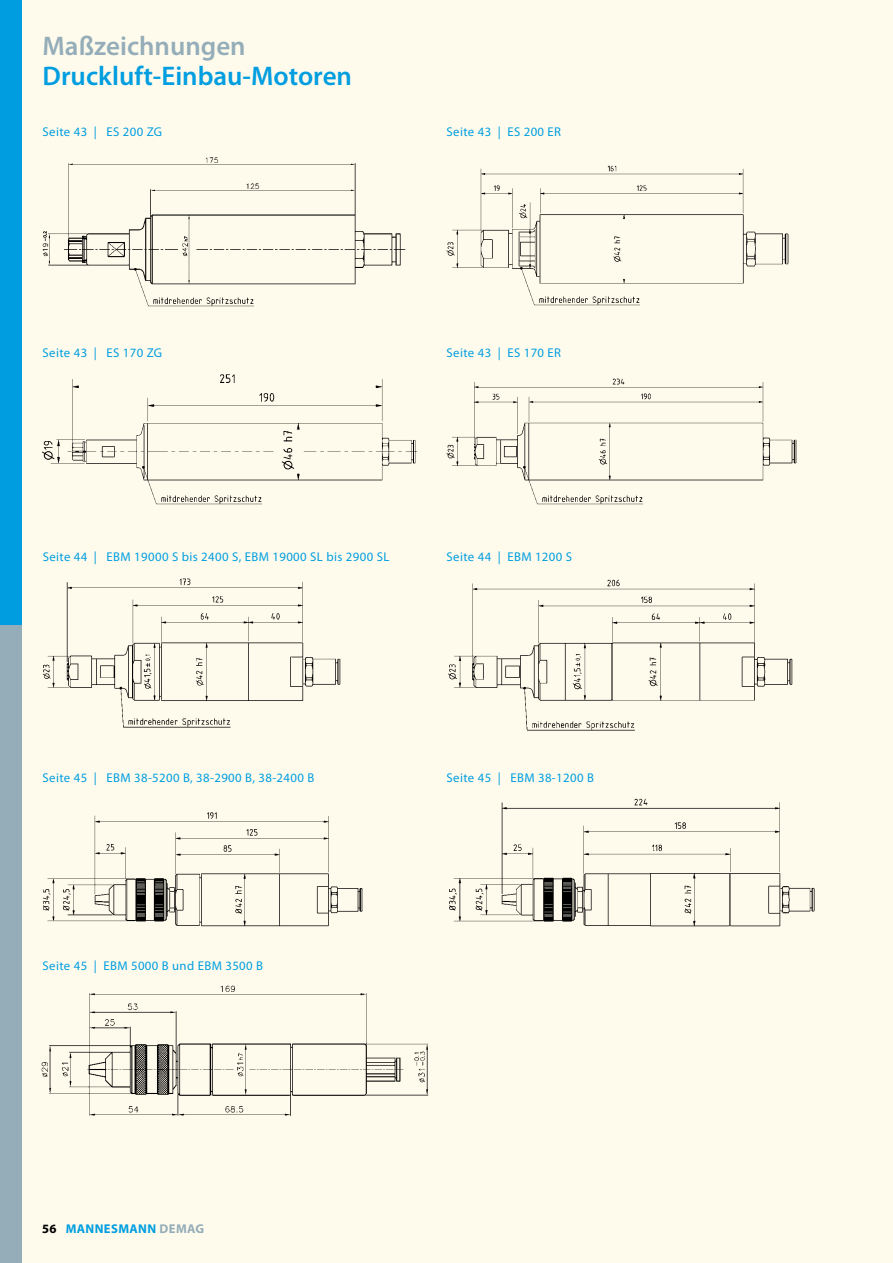
<style>
.page{position:relative;width:893px;height:1263px;background:#fffbec}
.page>*{position:absolute;margin:0;border:0;box-sizing:border-box;transform-origin:0 0}
.t1{font:600 27px "Myriad Pro";color:#009ee0}
.t2{font:600 27px "Myriad Pro";color:#94adb9}
.t3{font:12.75px "Myriad Pro";letter-spacing:.03em;color:#009ee0}
.t4{font:700 12.75px "Myriad Pro";letter-spacing:.03em;color:#009ee0}
.s1{color:#000}
.s2{color:#94adb9}
</style>
<div class="page">
<div style="left:0;top:0;width:21px;height:625px;background:#009ee0"></div>
<div style="left:0;top:625px;width:21px;height:638px;background:#94adb9"></div>
<img style="left:42px;top:157px;width:363px;height:128px">
<img style="left:446px;top:165px;width:343px;height:119px">
<img style="left:446px;top:378px;width:351px;height:103px">
<img style="left:41px;top:986px;width:387px;height:130px">
<img style="left:42px;top:374px;width:376px;height:107px">
<img style="left:134px;top:267px;width:123px;height:40px">
<img style="left:142px;top:466px;width:123px;height:39px">
<img style="left:523px;top:466px;width:122px;height:39px">
<img style="left:519px;top:266px;width:123px;height:40px">
<img style="left:448px;top:579px;width:345px;height:152px">
<img style="left:42px;top:578px;width:299px;height:150px">
<img style="left:43px;top:812px;width:320px;height:115px">
<img style="left:449px;top:798px;width:366px;height:129px">
<h1 class="t2" style="left:43px;top:29px;width:205px">Maßzeichnungen</h1>
<h1 class="t1" style="left:43px;top:59px;width:311px">Druckluft-Einbau-Motoren</h1>
<p class="t3" style="left:43px;top:124px;width:121px">Seite 43 | ES 200 ZG</p>
<p class="t3" style="left:446px;top:124px;width:116px">Seite 43 | ES 200 ER</p>
<p class="t3" style="left:43px;top:345px;width:121px">Seite 43 | ES 170 ZG</p>
<p class="t3" style="left:446px;top:345px;width:116px">Seite 43 | ES 170 ER</p>
<p class="t3" style="left:43px;top:549px;width:348px">Seite 44 | EBM 19000 S bis 2400 S, EBM 19000 SL bis 2900 SL</p>
<p class="t3" style="left:446px;top:549px;width:127px">Seite 44 | EBM 1200 S</p>
<p class="t3" style="left:43px;top:770px;width:273px">Seite 45 | EBM 38-5200 B, 38-2900 B, 38-2400 B</p>
<p class="t3" style="left:446px;top:770px;width:149px">Seite 45 | EBM 38-1200 B</p>
<p class="t3" style="left:43px;top:957px;width:222px">Seite 45 | EBM 5000 B und EBM 3500 B</p>
<p class="t4" style="left:43px;top:1220px;width:163px"><span class="s1">56</span> MANNESMANN <span class="s2">DEMAG</span></p>
</div>
